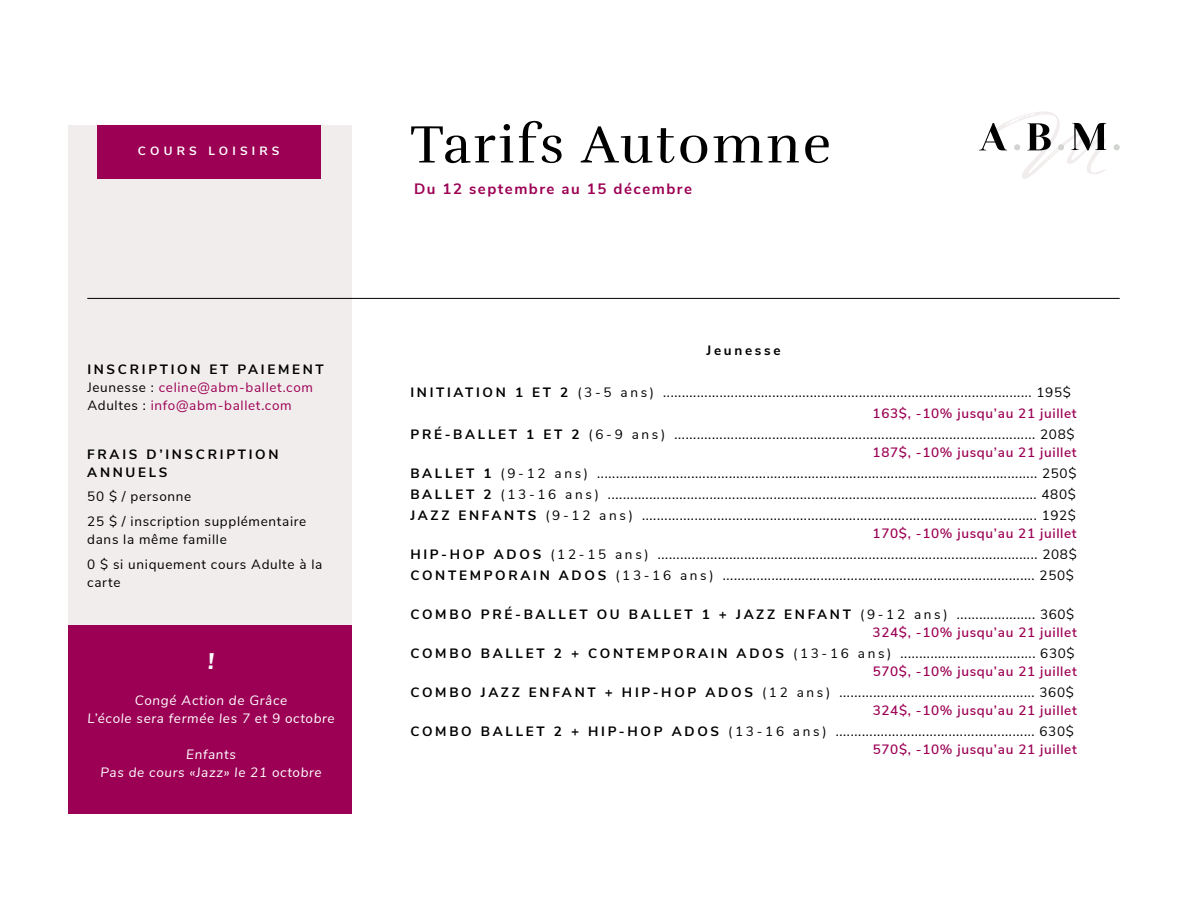
<style>
.page{position:relative;width:1188px;height:918px;background:#fff}
.page>*{position:absolute;margin:0;border:0;box-sizing:border-box;transform-origin:0 0}
.t1{font:54px "Rufina";letter-spacing:.05em;color:#000}
.t2{font:italic 800 22.5px "Nunito Sans";color:#fff}
.t3{font:700 15px "Nunito Sans";letter-spacing:.1em;color:#9c0054}
.t4{font:13.5px/21px "Nunito Sans";letter-spacing:.05em;color:#000;text-align:justify}
.t5{font:13.5px/18px "Nunito Sans";letter-spacing:.2em;color:#000;text-align:right}
.t6{font:700 13.5px/18px "Nunito Sans";letter-spacing:.2em;color:#000;text-align:right}
.t7{font:italic 13.5px/18px "Nunito Sans";letter-spacing:.05em;color:#fff;text-align:center}
.t8{font:13.5px/18px "Nunito Sans";letter-spacing:.05em;color:#9c0054}
.t9{font:600 13.5px "Nunito Sans";letter-spacing:.05em;color:#9c0054}
.t10{font:700 12px "Nunito Sans";letter-spacing:.35em;color:#fff}
.s1{font-weight:700;color:#000}
.s2{color:#000}
.s3{font-weight:700}
.s4{font-weight:600;color:#9c0054}
.s5{font-weight:400}
</style>
<div class="page">
<div style="left:68px;top:125px;width:284px;height:544px;background:#f2eded"></div>
<div style="left:97px;top:125px;width:223px;height:54px;background:#9c0054"></div>
<hr style="left:87px;top:298px;width:1033px;height:1px;background:#000">
<svg style="left:1114px;top:144px;width:6px;height:6px"></svg>
<svg style="left:979px;top:111px;width:127px;height:68px"></svg>
<div style="left:68px;top:625px;width:284px;height:188px;background:#9c0054"></div>
<p class="t10" style="left:138px;top:142px;width:143px">COURS LOISIRS</p>
<p class="t8" style="left:87px;top:359px;width:238px"><span class="s1">INSCRIPTION ET PAIEMENT<br></span><span class="s2">Jeunesse :</span> celine@abm-ballet.com<br><span class="s2">Adultes :</span> info@abm-ballet.com</p>
<p class="t6" style="left:87px;top:444px;width:193px;text-align:left">FRAIS D’INSCRIPTION<br>ANNUELS</p>
<p class="t4" style="left:87px;top:483px;width:220px;line-height:24.8px">50 $ / personne<br>25 $ / inscription supplémentaire</p>
<p class="t4" style="left:87px;top:526px;width:237px;line-height:24.8px">dans la même famille<br>0 $ si uniquement cours Adulte à la</p>
<p class="t4" style="left:87px;top:571px;width:35px">carte</p>
<h2 class="t2" style="left:208px;top:644px;width:7px">!</h2>
<p class="t7" style="left:87px;top:690px;width:249px">Congé Action de Grâce<br>L’école sera fermée les 7 et 9 octobre</p>
<p class="t7" style="left:100px;top:744px;width:223px">Enfants<br>Pas de cours «Jazz» le 21 octobre</p>
<h1 class="t1" style="left:410px;top:112px;width:423px">Tarifs Automne</h1>
<p class="t3" style="left:414px;top:178px;width:279px">Du 12 septembre au 15 décembre</p>
<p class="t6" style="left:707px;top:341px;width:76px">Jeunesse</p>
<p class="t4" style="left:410px;top:381px;width:662px"><span class="s3">INITIATION 1 ET 2</span> ( 3-5 ans) .................................................................................................. 195$</p>
<p class="t9" style="left:873px;top:404px;width:206px">163$, -10% jusqu’au 21 juillet</p>
<p class="t4" style="left:410px;top:423px;width:666px"><span class="s3">PRÉ-BALLET 1 ET 2</span> ( 6-9 ans) ................................................................................................ 208$</p>
<p class="t4" style="left:410px;top:441px;width:668px;text-indent:462px"><span class="s4">187$, -10% jusqu’au 21 juillet </span><span class="s3">BALLET 1</span> ( 9-12 ans) ..................................................................................................................... 250$ <span class="s3">BALLET 2</span> ( 13-16 ans) .................................................................................................................. 480$ <span class="s3">JAZZ ENFANTS</span> ( 9-12 ans) ......................................................................................................... 192$</p>
<p class="t4" style="left:410px;top:522px;width:668px;text-indent:462px"><span class="s4">170$, -10% jusqu’au 21 juillet </span><span class="s3">HIP-HOP ADOS</span> ( 12-15 ans) ..................................................................................................... 208$ <span class="s3">CONTEMPORAIN ADOS</span> ( 13-16 ans) ................................................................................... 250$</p>
<p class="t6" style="left:410px;top:605px;width:668px">COMBO PRÉ-BALLET OU BALLET 1 + JAZZ ENFANT <span class="s5">(9-12 ans) ..................... 360$<br></span><span class="s4">324$, -10% jusqu’au 21 juillet</span></p>
<p class="t5" style="left:410px;top:644px;width:668px"><span class="s3">COMBO BALLET 2 + CONTEMPORAIN ADOS</span> ( 13-16 ans) .................................... 630$<br><span class="s4">570$, -10% jusqu’au 21 juillet</span></p>
<p class="t4" style="left:410px;top:683px;width:668px;line-height:18px;text-align:right"><span class="s3">COMBO JAZZ ENFANT + HIP-HOP ADOS</span> ( 12 ans) .................................................... 360$<br><span class="s4">324$, -10% jusqu’au 21 juillet</span></p>
<p class="t5" style="left:410px;top:722px;width:668px"><span class="s3">COMBO BALLET 2 + HIP-HOP ADOS</span> ( 13-16 ans) ..................................................... 630$<br><span class="s4">570$, -10% jusqu’au 21 juillet</span></p>
</div>
